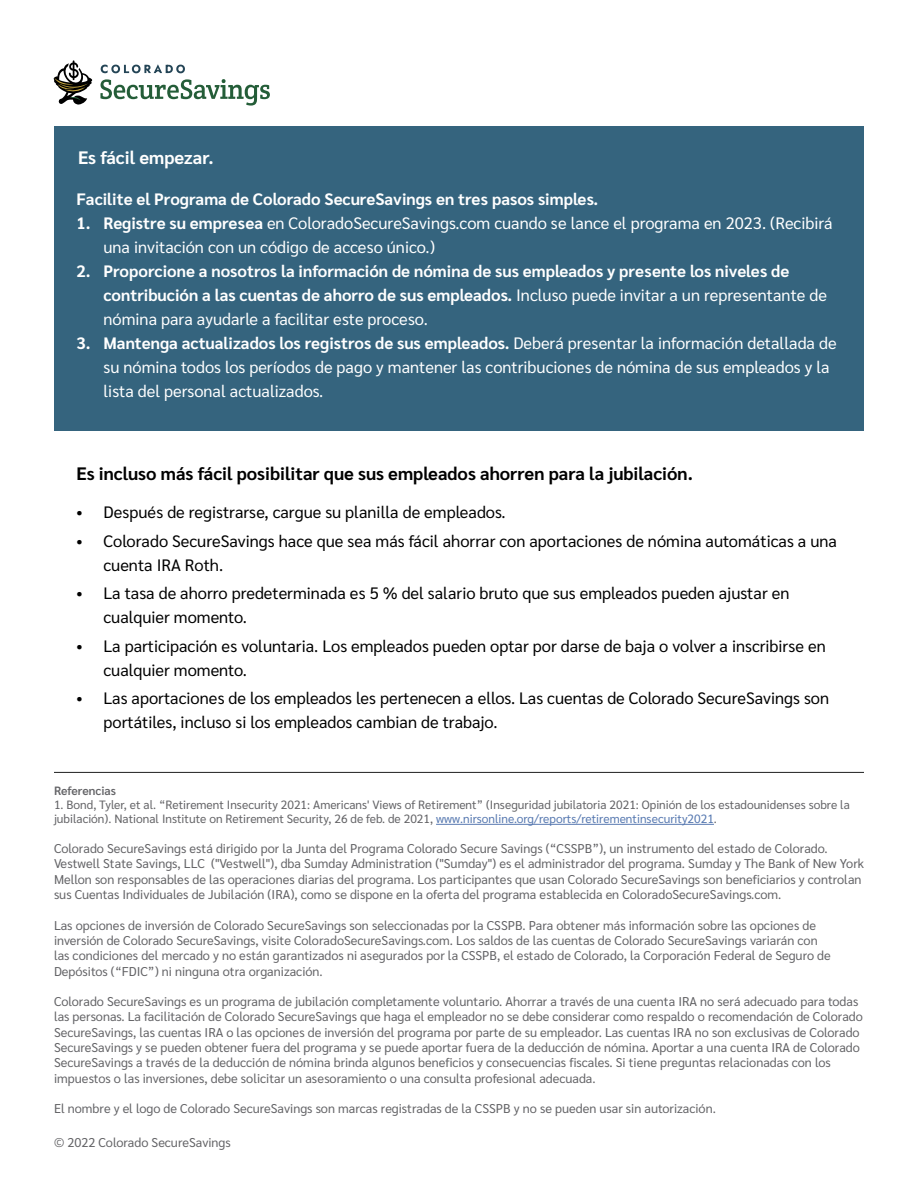
<style>
.page{position:relative;width:918px;height:1188px;background:#fff}
.page>*{position:absolute;margin:0;border:0;box-sizing:border-box;transform-origin:0 0}
.Subhead{font:700 18px "Sarabun";color:#000}
.Subhead-2{font:700 18px "Sarabun";color:#fff}
.t1{font:16.5px/24px "Sarabun";color:#000}
.t2{font:16.5px/24px "Sarabun";color:#fff}
.Body{font:700 16.5px/24px "Sarabun";color:#fff}
.Body-2{font:12.75px/15.3px "Sarabun";color:#636366}
.Body-3{font:12px/14.4px "Sarabun";color:#636366}
.Body-4{font:600 12px "Sarabun";color:#636366}
.s1{font-weight:700}
.s2{font-weight:400}
.s3{color:#5678b0}
</style>
<div class="page">
<div style="left:54px;top:126px;width:810px;height:304px;background:#35647e"></div>
<hr style="left:436px;top:824px;width:278px;height:1px;background:#5678b0">
<svg style="left:101px;top:64px;width:84px;height:9px"></svg>
<svg style="left:100px;top:79px;width:170px;height:27px"></svg>
<svg style="left:54px;top:60px;width:38px;height:45px"></svg>
<hr style="left:54px;top:772px;width:810px;height:1px;background:#1e1f1f">
<p class="Subhead-2" style="left:78px;top:147px;width:137px">Es fácil empezar.</p>
<p class="Body" style="left:76px;top:187px;width:523px">Facilite el Programa de Colorado SecureSavings en tres pasos simples.</p>
<p class="t2" style="left:104px;top:211px;width:731px;text-indent:-27px"><span class="s1">1. Registre su empresea</span> en ColoradoSecureSavings.com cuando se lance el programa en 2023. (Recibirá una invitación con un código de acceso único.)</p>
<p class="Body" style="left:104px;top:259px;width:725px;text-indent:-27px">2. Proporcione a nosotros la información de nómina de sus empleados y presente los niveles de contribución a las cuentas de ahorro de sus empleados. <span class="s2">Incluso puede invitar a un representante de nómina para ayudarle a facilitar este proceso.</span></p>
<p class="t2" style="left:104px;top:331px;width:735px;text-indent:-27px"><span class="s1">3. Mantenga actualizados los registros de sus empleados.</span> Deberá presentar la información detallada de su nómina todos los períodos de pago y mantener las contribuciones de nómina de sus empleados y la lista del personal actualizados.</p>
<p class="Subhead" style="left:76px;top:463px;width:618px">Es incluso más fácil posibilitar que sus empleados ahorren para la jubilación.</p>
<p class="t1" style="left:76px;top:501px;width:431px">• Después de registrarse, cargue su planilla de empleados.</p>
<p class="t1" style="left:104px;top:529px;width:735px;text-indent:-27px">• Colorado SecureSavings hace que sea más fácil ahorrar con aportaciones de nómina automáticas a una cuenta IRA Roth.</p>
<p class="t1" style="left:104px;top:582px;width:687px;text-indent:-27px">• La tasa de ahorro predeterminada es 5 % del salario bruto que sus empleados pueden ajustar en cualquier momento.</p>
<p class="t1" style="left:104px;top:634px;width:724px;text-indent:-27px">• La participación es voluntaria. Los empleados pueden optar por darse de baja o volver a inscribirse en cualquier momento.</p>
<p class="t1" style="left:104px;top:687px;width:727px;text-indent:-27px">• Las aportaciones de los empleados les pertenecen a ellos. Las cuentas de Colorado SecureSavings son portátiles, incluso si los empleados cambian de trabajo.</p>
<p class="Body-4" style="left:54px;top:783px;width:64px">Referencias</p>
<p class="Body-3" style="left:54px;top:798px;width:797px">1. Bond, Tyler, et al. “Retirement Insecurity 2021: Americans' Views of Retirement” (Inseguridad jubilatoria 2021: Opinión de los estadounidenses sobre la jubilación). National Institute on Retirement Security, 26 de feb. de 2021, <span class="s3">www.nirsonline.org/reports/retirementinsecurity2021</span>.</p>
<p class="Body-2" style="left:54px;top:841px;width:812px">Colorado SecureSavings está dirigido por la Junta del Programa Colorado Secure Savings (“CSSPB”), un instrumento del estado de Colorado.<br>Vestwell State Savings, LLC ("Vestwell"), dba Sumday Administration ("Sumday") es el administrador del programa. Sumday y The Bank of New York Mellon son responsables de las operaciones diarias del programa. Los participantes que usan Colorado SecureSavings son beneficiarios y controlan sus Cuentas Individuales de Jubilación (IRA), como se dispone en la oferta del programa establecida en ColoradoSecureSavings.com.</p>
<p class="Body-2" style="left:54px;top:918px;width:778px">Las opciones de inversión de Colorado SecureSavings son seleccionadas por la CSSPB. Para obtener más información sobre las opciones de inversión de Colorado SecureSavings, visite ColoradoSecureSavings.com. Los saldos de las cuentas de Colorado SecureSavings variarán con las condiciones del mercado y no están garantizados ni asegurados por la CSSPB, el estado de Colorado, la Corporación Federal de Seguro de Depósitos (“FDIC”) ni ninguna otra organización.</p>
<p class="Body-2" style="left:54px;top:994px;width:811px">Colorado SecureSavings es un programa de jubilación completamente voluntario. Ahorrar a través de una cuenta IRA no será adecuado para todas las personas. La facilitación de Colorado SecureSavings que haga el empleador no se debe considerar como respaldo o recomendación de Colorado SecureSavings, las cuentas IRA o las opciones de inversión del programa por parte de su empleador. Las cuentas IRA no son exclusivas de Colorado SecureSavings y se pueden obtener fuera del programa y se puede aportar fuera de la deducción de nómina. Aportar a una cuenta IRA de Colorado SecureSavings a través de la deducción de nómina brinda algunos beneficios y consecuencias fiscales. Si tiene preguntas relacionadas con los impuestos o las inversiones, debe solicitar un asesoramiento o una consulta profesional adecuada.</p>
<p class="Body-2" style="left:54px;top:1101px;width:663px">El nombre y el logo de Colorado SecureSavings son marcas registradas de la CSSPB y no se pueden usar sin autorización.</p>
<p class="Body-2" style="left:54px;top:1134px;width:178px">© 2022 Colorado SecureSavings</p>
</div>
